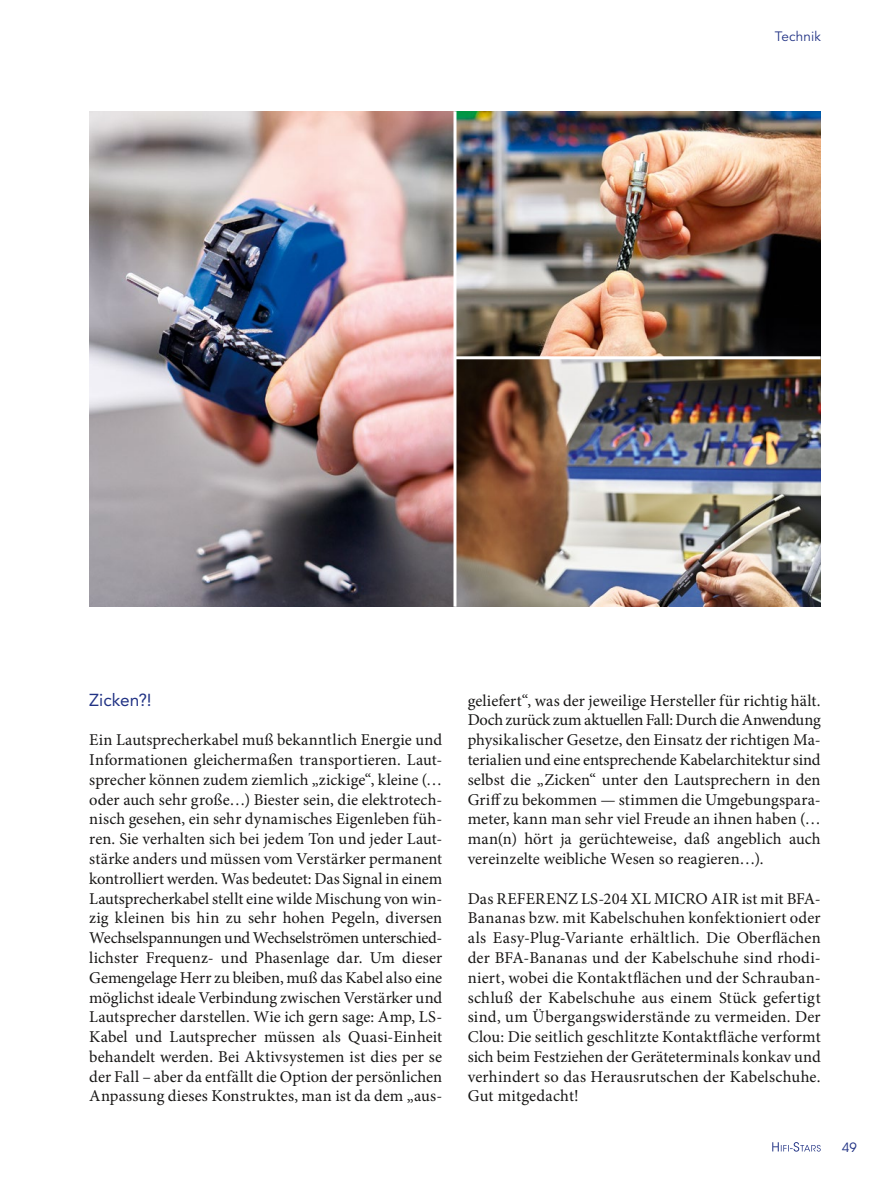
<style>
.page{position:relative;width:893px;height:1191px;background:#fff}
.page>*{position:absolute;margin:0;border:0;box-sizing:border-box;transform-origin:0 0}
.t1{font:17.25px "Avenir LT Std";letter-spacing:.005em;color:#223385}
.t2{font:16.5px/19.8px "Minion Pro";letter-spacing:.01em;color:#181716;text-align:justify}
.t3{font:13.5px "Avenir LT Std";letter-spacing:.01em;color:#223385}
.t4{font:12.75px "ITC Avant Garde Std";color:#223385}
</style>
<div class="page">
<img style="left:89px;top:112px;width:732px;height:494px">
<hr style="left:453px;top:111px;width:3px;height:495px;background:#fff">
<hr style="left:455px;top:356px;width:366px;height:3px;background:#fff">
<svg style="left:772px;top:1142px;width:49px;height:9px"></svg>
<p class="t3" style="left:775px;top:29px;width:48px">Technik</p>
<p class="t1" style="left:89px;top:689px;width:64px">Zicken?!</p>
<p class="t2" style="left:89px;top:730px;width:354px">Ein Lautsprecherkabel muß bekanntlich Energie und Informationen gleichermaßen transportieren. Laut&shy;sprecher können zudem ziemlich „zickige“, kleine (… oder auch sehr große…) Biester sein, die elektrotech&shy;nisch gesehen, ein sehr dynamisches Eigenleben füh&shy;ren. Sie verhalten sich bei jedem Ton und jeder Laut&shy;stärke anders und müssen vom Verstärker permanent kontrolliert werden. Was bedeutet: Das Signal in einem Lautsprecherkabel stellt eine wilde Mischung von win&shy;zig kleinen bis hin zu sehr hohen Pegeln, diversen Wechselspannungen und Wechselströmen unterschied&shy;lichster Frequenz- und Phasenlage dar. Um dieser Gemengelage Herr zu bleiben, muß das Kabel also eine möglichst ideale Verbindung zwischen Verstärker und Lautsprecher darstellen. Wie ich gern sage: Amp, LS-Kabel und Lautsprecher müssen als Quasi-Einheit behandelt werden. Bei Aktivsystemen ist dies per se der Fall – aber da entfällt die Option der persönlichen Anpassung dieses Konstruktes, man ist da dem „aus-</p>
<p class="t2" style="left:468px;top:690px;width:354px">geliefert“, was der jeweilige Hersteller für richtig hält.<br>Doch zurück zum aktuellen Fall: Durch die Anwendung physikalischer Gesetze, den Einsatz der richtigen Ma&shy;terialien und eine entsprechende Kabelarchitektur sind selbst die „Zicken“ unter den Lautsprechern in den Griff zu bekommen — stimmen die Umgebungspara&shy;meter, kann man sehr viel Freude an ihnen haben (… man(n) hört ja gerüchteweise, daß angeblich auch vereinzelte weibliche Wesen so reagieren…).</p>
<p class="t2" style="left:468px;top:888px;width:354px">Das REFERENZ LS-204 XL MICRO AIR ist mit BFA-Bananas bzw. mit Kabelschuhen konfektioniert oder als Easy-Plug-Variante erhältlich. Die Oberflächen der BFA-Bananas und der Kabelschuhe sind rhodi&shy;niert, wobei die Kontaktflächen und der Schrauban&shy;schluß der Kabelschuhe aus einem Stück gefertigt sind, um Übergangswiderstände zu vermeiden. Der Clou: Die seitlich geschlitzte Kontaktfläche verformt sich beim Festziehen der Geräteterminals konkav und verhindert so das Herausrutschen der Kabelschuhe.<br>Gut mitgedacht!</p>
<p class="t4" style="left:842px;top:1139px;width:16px">49</p>
</div>
